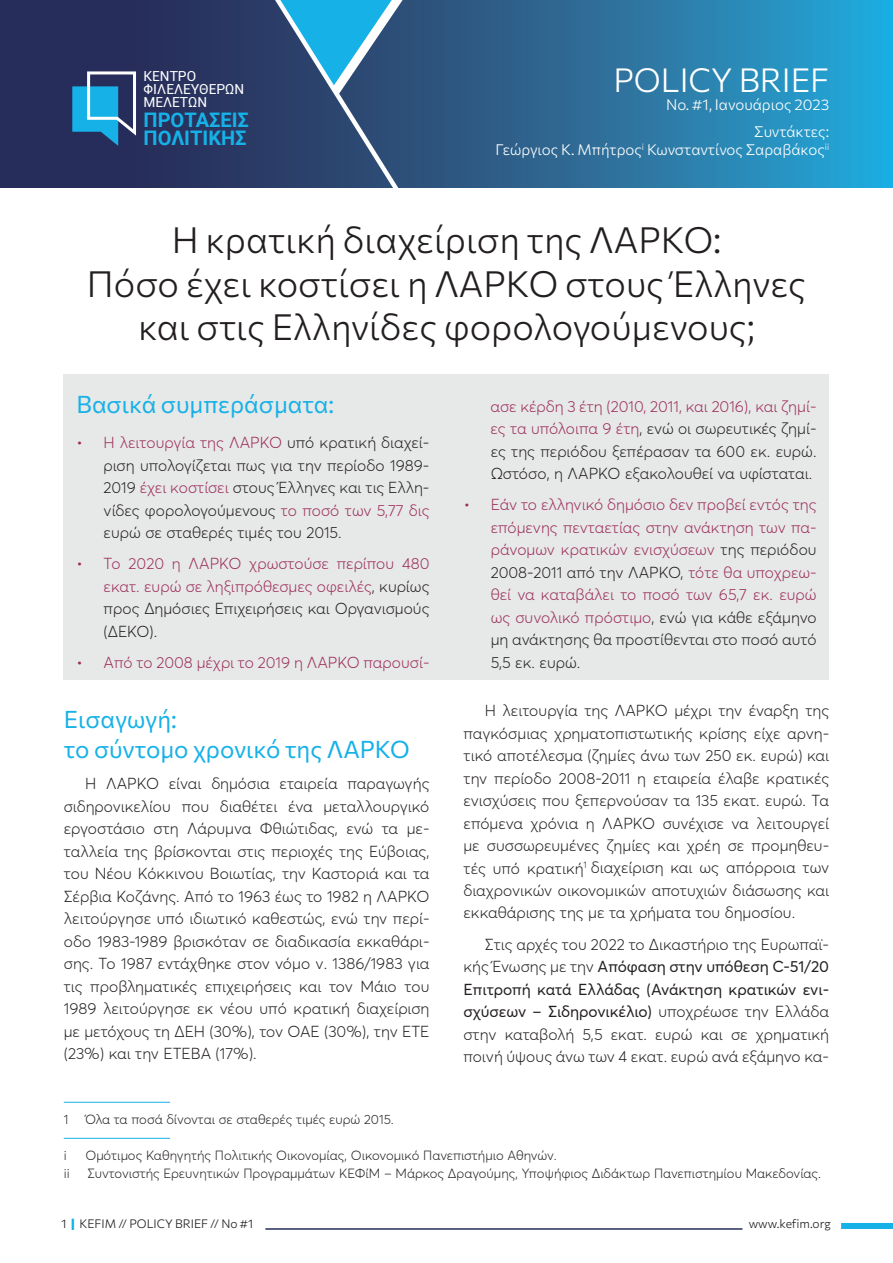
<style>
.page{position:relative;width:893px;height:1263px;background:#fff}
.page>*{position:absolute;margin:0;border:0;box-sizing:border-box;transform-origin:0 0}
.t1{font:300 36px/43.2px "Commissioner";color:#231f20;text-align:center}
.t2{font:300 33px "Commissioner";color:#fff}
.t3{font:24px/30px "Commissioner";color:#16b1e7}
.t4{font:700 20.1px/17.5px "Roboto";color:#16b1e7}
.t5{font:300 15.75px/22.5px "Averta";color:#231f20;text-align:justify}
.t6{font:300 15.75px/22.5px "Averta";color:#9b2e5a;text-align:justify}
.t7{font:300 15px/27px "Commissioner";color:#fff;text-align:right}
.t8{font:13.8px/13.2px "Roboto";color:#fff}
.t9{font:300 13.2px "Averta";color:#231f20}
.t10{font:300 12px "Commissioner";color:#231f20}
.s1{color:#9b2e5a}
.s2{color:#231f20}
.s3{font-weight:400}
.s4{font-weight:900;color:#16b1e7}
</style>
<div class="page">
<hr style="left:265px;top:1228px;width:477px;height:2px;background:#272d5a">
<div style="left:841px;top:1223px;width:52px;height:6px;background:#16b1e7"></div>
<svg style="left:0;top:0;width:893px;height:187px;background:#29638f"></svg>
<svg style="left:72px;top:71px;width:64px;height:75px;background:#3b7eaa"></svg>
<div style="left:64px;top:374px;width:765px;height:306px;background:#e7e8e8"></div>
<svg style="left:256px;top:0;width:177px;height:188px;background:#34618a"></svg>
<hr style="left:64px;top:1102px;width:106px;height:1px;background:#16b1e7">
<hr style="left:64px;top:1138px;width:106px;height:1px;background:#16b1e7">
<p class="t8" style="left:144px;top:69px;width:102px">KΕΝΤΡΟ<br>ΦΙΛΕΛΕΥΘΕΡΩΝ<br>ΜΕΛΕΤΩΝ</p>
<p class="t4" style="left:144px;top:111px;width:107px">ΠΡΟΤΑΣΕΙΣ<br>ΠΟΛΙΤΙΚΗΣ</p>
<h2 class="t2" style="left:613px;top:54px;width:217px">POLICY BRIEF</h2>
<p class="t7" style="left:666px;top:90px;width:165px">No. #1, Iανουάριος 2023<br>Συντάκτες:</p>
<p class="t7" style="left:495px;top:135px;width:335px">Γεώργιος Κ. Μπήτρος<sup>i</sup> Κωνσταντίνος Σαραβάκος<sup>ii</sup></p>
<h1 class="t1" style="left:87px;top:216px;width:720px">Η κρατική διαχείριση της ΛΑΡΚΟ:<br>Πόσο έχει κοστίσει η ΛΑΡΚΟ στους Έλληνες και στις Ελληνίδες φορολογούμενους;</h1>
<h3 class="t3" style="left:77px;top:387px;width:259px">Βασικά συμπεράσματα:</h3>
<p class="t5" style="left:104px;top:431px;width:327px;text-indent:-27px"><span class="s1">• Η λειτουργία της ΛΑΡΚΟ</span> υπό κρατική διαχεί&shy;ριση υπολογίζεται πως για την περίοδο 1989- 2019 <span class="s1">έχει κοστίσει</span> στους Έλληνες και τις Ελλη&shy;νίδες φορολογούμενους <span class="s1">το ποσό των 5,77 δις </span>ευρώ σε σταθερές τιμές του 2015.</p>
<p class="t6" style="left:104px;top:552px;width:327px;text-indent:-27px">• Το 2020 η ΛΑΡΚΟ χρωστούσε περίπου 480 εκατ. ευρώ σε ληξιπρόθεσμες οφειλές<span class="s2">, κυρίως προς Δημόσιες Επιχειρήσεις και Οργανισμούς (ΔΕΚΟ).</span></p>
<p class="t6" style="left:77px;top:651px;width:354px">• Από το 2008 μέχρι το 2019 η ΛΑΡΚΟ παρουσί-</p>
<h3 class="t3" style="left:64px;top:703px;width:348px">Εισαγωγή:<br>το σύντομο χρονικό της ΛΑΡΚΟ</h3>
<p class="t5" style="left:64px;top:772px;width:367px;text-indent:21px">Η ΛΑΡΚΟ είναι δημόσια εταιρεία παραγωγής σιδηρονικελίου που διαθέτει ένα μεταλλουργικό εργοστάσιο στη Λάρυμνα Φθιώτιδας, ενώ τα με&shy;ταλλεία της βρίσκονται στις περιοχές της Εύβοιας, του Νέου Κόκκινου Βοιωτίας, την Καστοριά και τα Σέρβια Κοζάνης. Από το 1963 έως το 1982 η ΛΑΡΚΟ λειτούργησε υπό ιδιωτικό καθεστώς, ενώ την περί&shy;οδο 1983-1989 βρισκόταν σε διαδικασία εκκαθάρι&shy;σης. Το 1987 εντάχθηκε στον νόμο ν. 1386/1983 για τις προβληματικές επιχειρήσεις και τον Μάιο του 1989 λειτούργησε εκ νέου υπό κρατική διαχείριση με μετόχους τη ΔΕΗ (30%), τον ΟΑΕ (30%), την ΕΤΕ (23%) και την ΕΤΕΒΑ (17%).</p>
<p class="t5" style="left:491px;top:395px;width:328px"><span class="s1">ασε κέρδη 3 έτη (2010, 2011, και 2016), και ζημί&shy;ες τα υπόλοιπα 9 έτη</span>, ενώ οι σωρευτικές ζημί&shy;ες της περιόδου ξεπέρασαν τα 600 εκ. ευρώ.<br>Ωστόσο, η ΛΑΡΚΟ εξακολουθεί να υφίσταται.</p>
<p class="t6" style="left:491px;top:493px;width:327px;text-indent:-27px">• Εάν το ελληνικό δημόσιο δεν προβεί εντός της επόμενης πενταετίας στην ανάκτηση των πα&shy;ράνομων κρατικών ενισχύσεων <span class="s2">της περιόδου 2008-2011 από την ΛΑΡΚΟ,</span> τότε θα υποχρεω&shy;θεί να καταβάλει το ποσό των 65,7 εκ. ευρώ ως συνολικό πρόστιμο<span class="s2">, ενώ για κάθε εξάμηνο μη ανάκτησης θα προστίθενται στο ποσό αυτό 5,5 εκ. ευρώ.</span></p>
<p class="t5" style="left:463px;top:699px;width:367px;text-indent:21px">Η λειτουργία της ΛΑΡΚΟ μέχρι την έναρξη της παγκόσμιας χρηματοπιστωτικής κρίσης είχε αρνη&shy;τικό αποτέλεσμα (ζημίες άνω των 250 εκ. ευρώ) και την περίοδο 2008-2011 η εταιρεία έλαβε κρατικές ενισχύσεις που ξεπερνούσαν τα 135 εκατ. ευρώ. Τα επόμενα χρόνια η ΛΑΡΚΟ συνέχισε να λειτουργεί με συσσωρευμένες ζημίες και χρέη σε προμηθευ&shy;τές υπό κρατική<sup>1</sup> διαχείριση και ως απόρροια των διαχρονικών οικονομικών αποτυχιών διάσωσης και εκκαθάρισης της με τα χρήματα του δημοσίου.</p>
<p class="t5" style="left:463px;top:932px;width:367px;text-indent:21px">Στις αρχές του 2022 το Δικαστήριο της Ευρωπαϊ&shy;κής Ένωσης με την <span class="s3">Απόφαση στην υπόθεση C-51/20<br>Επιτροπή κατά Ελλάδας (Ανάκτηση κρατικών ενι&shy;σχύσεων – Σιδηρονικέλιο)</span> υποχρέωσε την Ελλάδα στην καταβολή 5,5 εκατ. ευρώ και σε χρηματική ποινή ύψους άνω των 4 εκατ. ευρώ ανά εξάμηνο κα-</p>
<p class="t9" style="left:64px;top:1111px;width:6px">1</p>
<p class="t9" style="left:85px;top:1111px;width:310px">Όλα τα ποσά δίνονται σε σταθερές τιμές ευρώ 2015.</p>
<p class="t9" style="left:64px;top:1147px;width:5px">i</p>
<p class="t9" style="left:85px;top:1147px;width:473px">Ομότιμος Καθηγητής Πολιτικής Οικονομίας, Οικονομικό Πανεπιστήμιο Αθηνών.</p>
<p class="t9" style="left:64px;top:1165px;width:8px">ii</p>
<p class="t9" style="left:87px;top:1165px;width:735px">Συντονιστής Ερευνητικών Προγραμμάτων ΚΕΦίΜ – Μάρκος Δραγούμης, Υπoψήφιος Διδάκτωρ Πανεπιστημίου Μακεδονίας.</p>
<p class="t10" style="left:62px;top:1215px;width:193px">1 <span class="s4">|</span> KEFIM // POLICY BRIEF // No #1</p>
<p class="t10" style="left:749px;top:1215px;width:84px">www.kefim.org</p>
</div>
